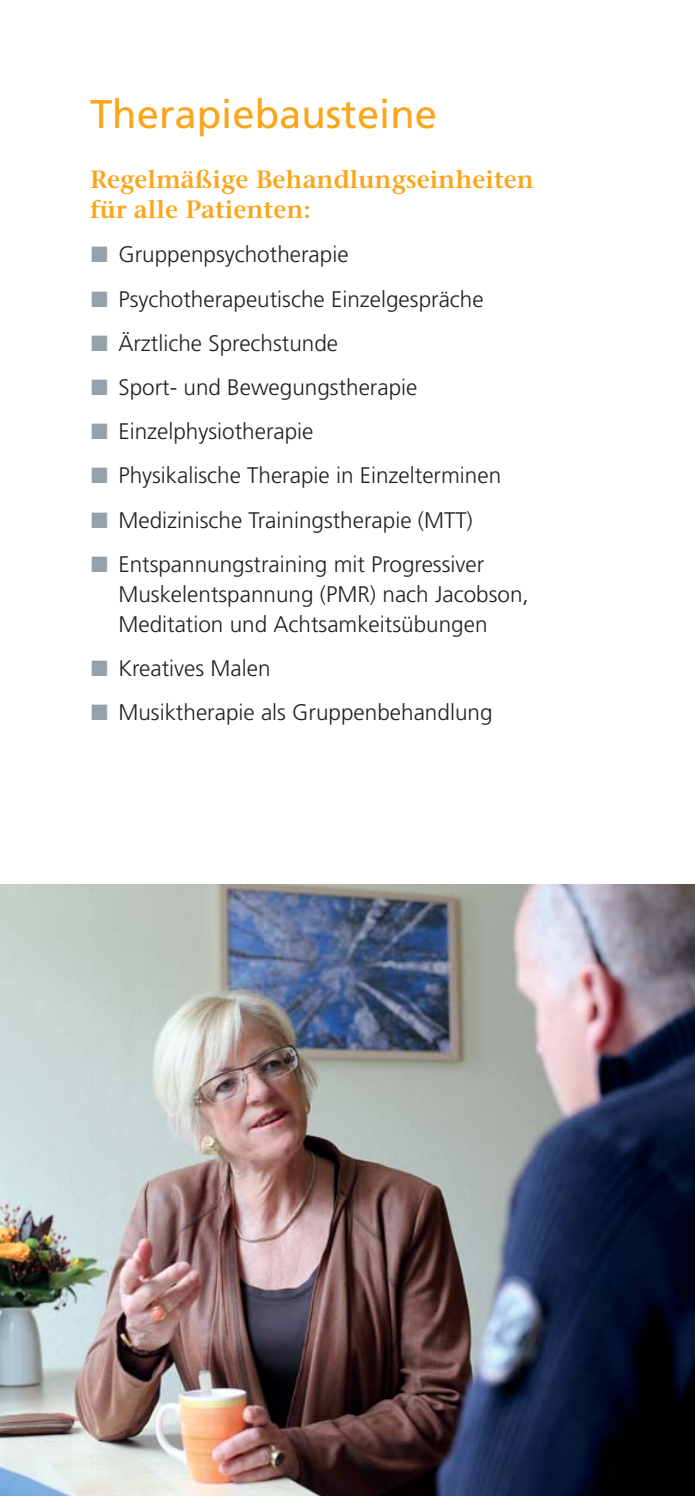
<style>
.page{position:relative;width:695px;height:1503px;background:#fff}
.page>*{position:absolute;margin:0;border:0;box-sizing:border-box;transform-origin:0 0}
.t1{font:40px "Frutiger";color:#faa61a}
.t2{font:600 25px/30px "Stone Serif";color:#faa61a}
.t3{font:300 22.5px/30px "Frutiger";color:#231f20}
.s1{font-family:"European Pi Three";font-weight:400;color:#95a2ab}
</style>
<div class="page">
<img style="left:0;top:884px;width:694px;height:611px">
<h1 class="t1" style="left:90px;top:95px;width:348px">Therapiebausteine</h1>
<p class="t2" style="left:90px;top:166px;width:445px">Regelmäßige Behandlungseinheiten für alle Patienten:</p>
<p class="t3" style="left:90px;top:241px;width:260px"><span class="s1">-</span> Gruppenpsychotherapie</p>
<p class="t3" style="left:90px;top:285px;width:395px"><span class="s1">-</span> Psychotherapeutische Einzelgespräche</p>
<p class="t3" style="left:90px;top:329px;width:249px"><span class="s1">-</span> Ärztliche Sprechstunde</p>
<p class="t3" style="left:90px;top:373px;width:329px"><span class="s1">-</span> Sport- und Bewegungstherapie</p>
<p class="t3" style="left:90px;top:417px;width:225px"><span class="s1">-</span> Einzelphysiotherapie</p>
<p class="t3" style="left:90px;top:462px;width:412px"><span class="s1">-</span> Physikalische Therapie in Einzelterminen</p>
<p class="t3" style="left:90px;top:506px;width:384px"><span class="s1">-</span> Medizinische Trainingstherapie (MTT)</p>
<p class="t3" style="left:118px;top:550px;width:412px;text-indent:-28px"><span class="s1">-</span> Entspannungstraining mit Progressiver<br>Muskelentspannung (PMR) nach Jacobson,<br>Meditation und Achtsamkeitsübungen</p>
<p class="t3" style="left:90px;top:654px;width:182px"><span class="s1">-</span> Kreatives Malen</p>
<p class="t3" style="left:90px;top:698px;width:404px"><span class="s1">-</span> Musiktherapie als Gruppenbehandlung</p>
</div>
